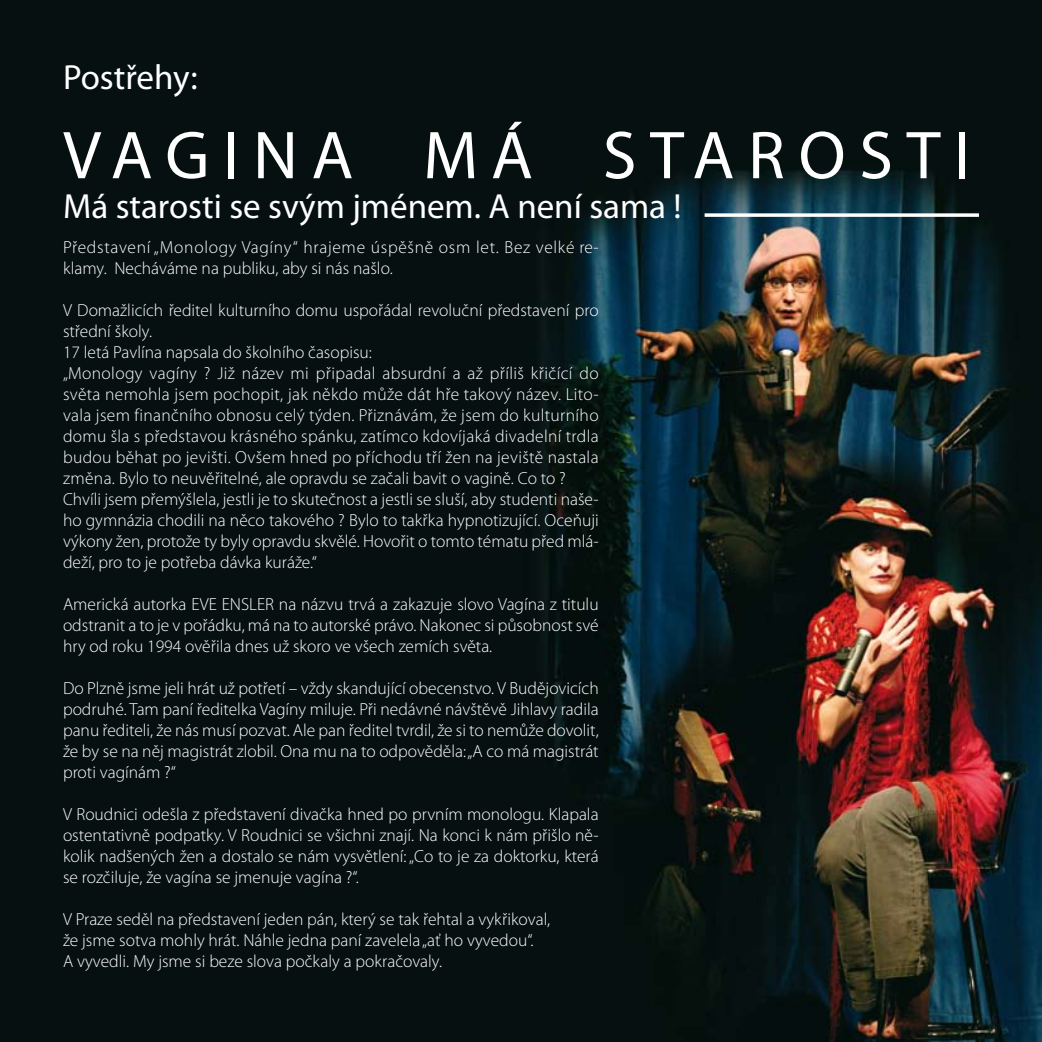
<style>
.page{position:relative;width:1042px;height:1042px;background:#fff}
.page>*{position:absolute;margin:0;border:0;box-sizing:border-box;transform-origin:0 0}
.t1{font:68.25px "Myriad Pro";letter-spacing:.2em;color:#fff}
.t2{font:35px "Myriad Pro";color:#fff}
.t3{font:300 17.5px/21px "Myriad Pro";color:#fff;text-align:justify}
.t4{font:300 17.5px/21px "Myriad Pro";letter-spacing:.035em;color:#fff}
</style>
<div class="page">
<img style="left:0;top:0;width:1042px;height:1042px">
<svg style="left:704px;top:213px;width:275px;height:4px"></svg>
<h2 class="t2" style="left:63px;top:56px;width:136px">Postřehy:</h2>
<h1 class="t1" style="left:63px;top:113px;width:909px">VAGINA MÁ STAROSTI</h1>
<h2 class="t2" style="left:63px;top:185px;width:620px">Má starosti se svým jménem. A není sama !</h2>
<p class="t4" style="left:63px;top:237px;width:537px">Představení „Monology Vagíny“ hrajeme úspěšně osm let. Bez velké re&shy;klamy. Necháváme na publiku, aby si nás našlo.</p>
<p class="t3" style="left:63px;top:300px;width:537px;text-align:left">V Domažlicích ředitel kulturního domu uspořádal revoluční představení pro střední školy.<br>17 letá Pavlína napsala do školního časopisu:<br>„Monology vagíny ? Již název mi připadal absurdní a až příliš křičící do světa nemohla jsem pochopit, jak někdo může dát hře takový název. Lito&shy;vala jsem finančního obnosu celý týden. Přiznávám, že jsem do kulturního domu šla s představou krásného spánku, zatímco kdovíjaká divadelní trdla budou běhat po jevišti. Ovšem hned po příchodu tří žen na jeviště nastala změna. Bylo to neuvěřitelné, ale opravdu se začali bavit o vagině. Co to ?<br>Chvíli jsem přemýšlela, jestli je to skutečnost a jestli se sluší, aby studenti naše&shy;ho gymnázia chodili na něco takového ? Bylo to takřka hypnotizující. Oceňuji výkony žen, protože ty byly opravdu skvělé. Hovořit o tomto tématu před mlá&shy;deží, pro to je potřeba dávka kuráže.“</p>
<p class="t3" style="left:63px;top:594px;width:537px">Americká autorka EVE ENSLER na názvu trvá a zakazuje slovo Vagína z titulu odstranit a to je v pořádku, má na to autorské právo. Nakonec si působnost své hry od roku 1994 ověřila dnes už skoro ve všech zemích světa.</p>
<p class="t3" style="left:63px;top:678px;width:537px">Do Plzně jsme jeli hrát už potřetí – vždy skandující obecenstvo. V Budějovicích podruhé. Tam paní ředitelka Vagíny miluje. Při nedávné návštěvě Jihlavy radila panu řediteli, že nás musí pozvat. Ale pan ředitel tvrdil, že si to nemůže dovolit, že by se na něj magistrát zlobil. Ona mu na to odpověděla: „A co má magistrát proti vagínám ?“</p>
<p class="t3" style="left:63px;top:804px;width:537px">V Roudnici odešla z představení divačka hned po prvním monologu. Klapala ostentativně podpatky. V Roudnici se všichni znají. Na konci k nám přišlo ně&shy;kolik nadšených žen a dostalo se nám vysvětlení: „Co to je za doktorku, která se rozčiluje, že vagína se jmenuje vagína ?“.</p>
<p class="t3" style="left:63px;top:909px;width:489px;text-align:left">V Praze seděl na představení jeden pán, který se tak řehtal a vykřikoval, že jsme sotva mohly hrát. Náhle jedna paní zavelela „ať ho vyvedou“.<br>A vyvedli. My jsme si beze slova počkaly a pokračovaly.</p>
</div>
